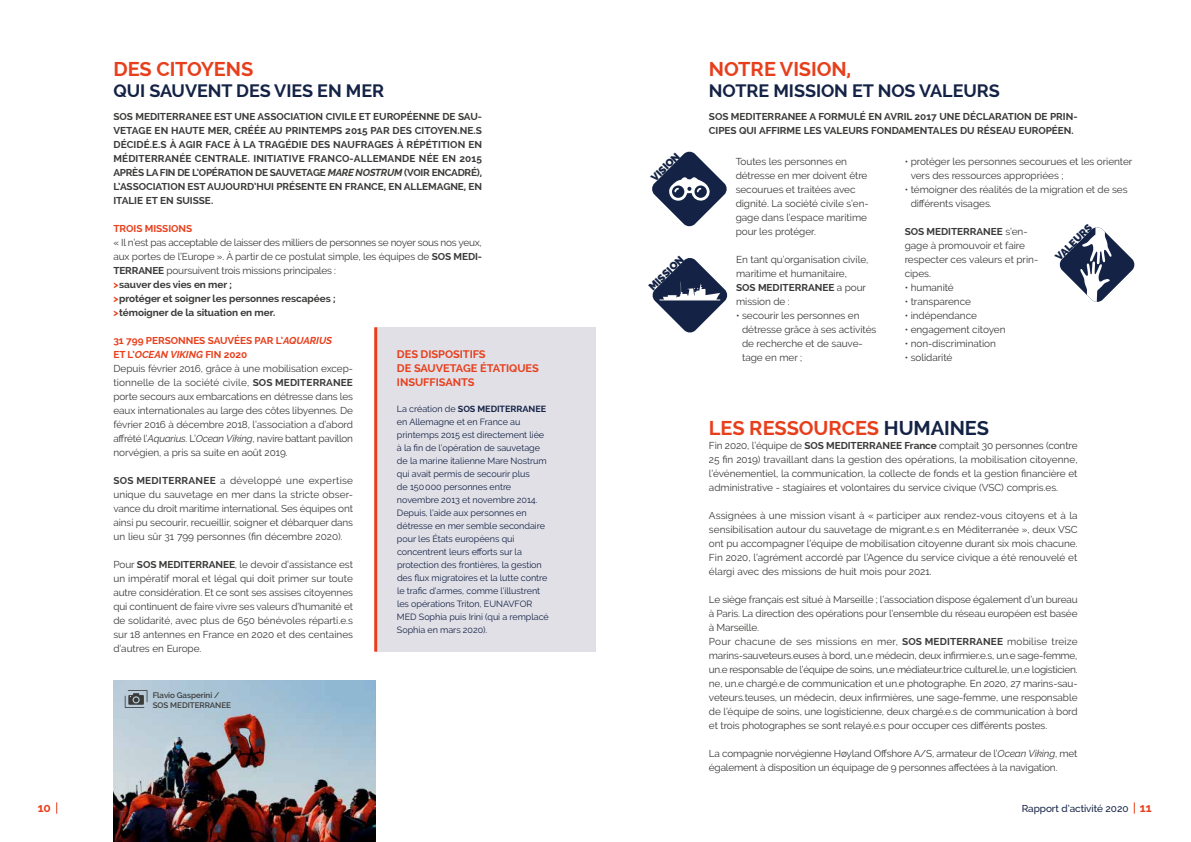
<style>
.page{position:relative;width:1191px;height:842px;background:#fff}
.page>*{position:absolute;margin:0;border:0;box-sizing:border-box;transform-origin:0 0}
.t1{font:700 20px "Raleway";letter-spacing:-.005em;color:#e73f1c}
.t2{font:700 18px "Raleway";letter-spacing:-.005em;color:#142345}
.t3{font:700 11px/14px "Raleway";letter-spacing:-.005em;color:#e73f1c}
.t4{font:900 10.5px "Raleway";color:#142345}
.t5{font:10px/14px "Raleway";letter-spacing:-.01em;color:#3a3a39}
.t6{font:700 10px/14px "Raleway";letter-spacing:-.005em;color:#3a3a39;text-align:justify}
.t7{font:500 10px "Raleway";letter-spacing:-.005em;color:#142345}
.t8{font:700 10px "Raleway";letter-spacing:-.005em;color:#e73f1c}
.t9{font:9px/13px "Raleway";letter-spacing:-.005em;color:#142345}
.t10{font:600 8px/10px "Raleway";letter-spacing:-.005em;color:#3a3a39}
.s1{font-style:italic}
.s2{font-weight:700}
.s3{font-weight:700;color:#e73f1c}
.s4{font-weight:700;font-style:italic;color:#e73f1c}
.s5{color:#142345}
.s6{font-weight:700;font-size:12px;color:#e73f1c}
</style>
<div class="page">
<svg style="left:56px;top:802px;width:1px;height:12px"></svg>
<svg style="left:1134px;top:802px;width:1px;height:12px"></svg>
<svg style="left:652px;top:258px;width:76px;height:75px"></svg>
<hr style="left:659px;top:300px;width:61px;height:1px;background:#fff">
<svg style="left:652px;top:151px;width:75px;height:76px"></svg>
<img style="left:113px;top:680px;width:263px;height:162px">
<svg style="left:125px;top:690px;width:22px;height:18px"></svg>
<div style="left:376px;top:327px;width:219px;height:325px;background:#e1e0e7"></div>
<hr style="left:374px;top:327px;width:3px;height:325px;background:#e73f1c">
<svg style="left:1059px;top:227px;width:76px;height:75px"></svg>
<h1 class="t1" style="left:113px;top:57px;width:141px">DES CITOYENS</h1>
<h2 class="t2" style="left:113px;top:81px;width:272px">QUI SAUVENT DES VIES EN MER</h2>
<p class="t6" style="left:113px;top:109px;width:370px">SOS MEDITERRANEE EST UNE ASSOCIATION CIVILE ET EUROPÉENNE DE SAU-VETAGE EN HAUTE MER, CRÉÉE AU PRINTEMPS 2015 PAR DES CITOYEN.NE.S DÉCIDÉ.E.S À AGIR FACE À LA TRAGÉDIE DES NAUFRAGES À RÉPÉTITION EN MÉDITERRANÉE CENTRALE. INITIATIVE FRANCO-ALLEMANDE NÉE EN 2015<br>APRÈS LA FIN DE L’OPÉRATION DE SAUVETAGE <span class="s1">MARE NOSTRUM</span> (VOIR ENCADRÉ), L’ASSOCIATION EST AUJOURD’HUI PRÉSENTE EN FRANCE, EN ALLEMAGNE, EN ITALIE ET EN SUISSE.</p>
<p class="t8" style="left:113px;top:222px;width:80px">TROIS MISSIONS</p>
<p class="t5" style="left:113px;top:236px;width:370px">« Il n’est pas acceptable de laisser des milliers de personnes se noyer sous nos yeux, aux portes de l’Europe ». À partir de ce postulat simple, les équipes de <span class="s2">SOS MEDI-TERRANEE</span> poursuivent trois missions principales :<br><span class="s3">&gt;</span> <span class="s2">sauver des vies en mer ;<br></span><span class="s3">&gt;</span> <span class="s2">protéger et soigner les personnes rescapées ;<br></span><span class="s3">&gt;</span> <span class="s2">témoigner de la situation en mer.</span></p>
<p class="t5" style="left:113px;top:333px;width:241px"><span class="s3">31 799 PERSONNES SAUVÉES PAR L’</span><span class="s4">AQUARIUS<br></span><span class="s3">ET L’</span><span class="s4">OCEAN VIKING</span> <span class="s3">FIN 2020<br></span>Depuis février 2016, grâce à une mobilisation excep&shy;tionnelle de la société civile, <span class="s2">SOS MEDITERRANEE </span>porte secours aux embarcations en détresse dans les eaux internationales au large des côtes libyennes. De février 2016 à décembre 2018, l’association a d’abord affrété l’<span class="s1">Aquarius</span>. L’<span class="s1">Ocean Viking</span>, navire battant pavillon norvégien, a pris sa suite en août 2019.</p>
<p class="t5" style="left:113px;top:474px;width:241px;text-align:justify"><span class="s2">SOS MEDITERRANEE</span> a développé une expertise unique du sauvetage en mer dans la stricte obser&shy;vance du droit maritime international. Ses équipes ont ainsi pu secourir, recueillir, soigner et débarquer dans un lieu sûr 31 799 personnes (fin décembre 2020).</p>
<p class="t5" style="left:113px;top:558px;width:241px;text-align:justify">Pour <span class="s2">SOS MEDITERRANEE</span>, le devoir d’assistance est un impératif moral et légal qui doit primer sur toute autre considération. Et ce sont ses assises citoyennes qui continuent de faire vivre ses valeurs d’humanité et de solidarité, avec plus de 650 bénévoles réparti.e.s sur 18 antennes en France en 2020 et des centaines d’autres en Europe.</p>
<p class="t3" style="left:397px;top:347px;width:143px">DES DISPOSITIFS<br>DE SAUVETAGE ÉTATIQUES<br>INSUFFISANTS</p>
<p class="t9" style="left:397px;top:403px;width:153px">La création de <span class="s2">SOS MEDITERRANEE </span>en Allemagne et en France au printemps 2015 est directement liée à la fin de l’opération de sauvetage de la marine italienne Mare Nostrum qui avait permis de secourir plus<br>de 150 000 personnes entre novembre 2013 et novembre 2014.<br>Depuis, l’aide aux personnes en détresse en mer semble secondaire pour les États européens qui concentrent leurs efforts sur la protection des frontières, la gestion des flux migratoires et la lutte contre le trafic d’armes, comme l’illustrent les opérations Triton, EUNAVFOR<br>MED Sophia puis Irini (qui a remplacé<br>Sophia en mars 2020).</p>
<p class="t10" style="left:153px;top:690px;width:80px">Flavio Gasperini /<br>SOS MEDITERRANEE</p>
<p class="t4" style="left:648px;top:175px;width:37px;rotate:-45deg">VISION</p>
<p class="t4" style="left:646px;top:284px;width:46px;rotate:-45deg">MISSION</p>
<h1 class="t1" style="left:709px;top:57px;width:144px">NOTRE VISION,</h1>
<h2 class="t2" style="left:709px;top:81px;width:293px">NOTRE MISSION ET NOS VALEURS</h2>
<p class="t6" style="left:709px;top:109px;width:370px">SOS MEDITERRANEE A FORMULÉ EN AVRIL 2017 UNE DÉCLARATION DE PRIN-<br>CIPES QUI AFFIRME LES VALEURS FONDAMENTALES DU RÉSEAU EUROPÉEN.</p>
<p class="t5" style="left:735px;top:156px;width:135px">Toutes les personnes en détresse en mer doivent être secourues et traitées avec dignité. La société civile s’en&shy;gage dans l’espace maritime pour les protéger.</p>
<p class="t5" style="left:736px;top:254px;width:134px">En tant qu’organisation civile, maritime et humanitaire,<br><span class="s2">SOS MEDITERRANEE</span> a pour mission de :</p>
<p class="t5" style="left:742px;top:310px;width:136px;text-indent:-6px">• secourir les personnes en détresse grâce à ses activités de recherche et de sauve&shy;tage en mer ;</p>
<p class="t5" style="left:910px;top:156px;width:223px;text-indent:-6px">• protéger les personnes secourues et les orienter vers des ressources appropriées ;</p>
<p class="t5" style="left:910px;top:184px;width:218px;text-indent:-6px">• témoigner des réalités de la migration et de ses différents visages.</p>
<p class="t5" style="left:904px;top:226px;width:135px"><span class="s2">SOS MEDITERRANEE</span> s’en&shy;gage à promouvoir et faire respecter ces valeurs et prin&shy;cipes.</p>
<p class="t5" style="left:904px;top:282px;width:51px">• humanité</p>
<p class="t5" style="left:904px;top:296px;width:68px">• transparence</p>
<p class="t5" style="left:904px;top:310px;width:74px">• indépendance</p>
<p class="t5" style="left:904px;top:324px;width:102px">• engagement citoyen</p>
<p class="t5" style="left:904px;top:337px;width:93px">• non-discrimination</p>
<p class="t5" style="left:904px;top:352px;width:49px">• solidarité</p>
<p class="t4" style="left:1057px;top:250px;width:42px;rotate:-45deg">ALEURS</p>
<h1 class="t1" style="left:709px;top:417px;width:282px">LES RESSOURCES <span class="s5">HUMAINES</span></h1>
<p class="t5" style="left:709px;top:439px;width:370px;text-align:justify">Fin 2020, l’équipe de <span class="s2">SOS MEDITERRANEE France</span> comptait 30 personnes (contre 25 fin 2019) travaillant dans la gestion des opérations, la mobilisation citoyenne, l’événementiel, la communication, la collecte de fonds et la gestion financière et administrative - stagiaires et volontaires du service civique (VSC) compris.es.</p>
<p class="t5" style="left:709px;top:508px;width:370px;text-align:justify">Assignées à une mission visant à « participer aux rendez-vous citoyens et à la sensibilisation autour du sauvetage de migrant.e.s en Méditerranée », deux VSC ont pu accompagner l’équipe de mobilisation citoyenne durant six mois chacune.<br>Fin 2020, l’agrément accordé par l’Agence du service civique a été renouvelé et élargi avec des missions de huit mois pour 2021.</p>
<p class="t5" style="left:709px;top:592px;width:370px">Le siège français est situé à Marseille ; l’association dispose également d’un bureau à Paris. La direction des opérations pour l’ensemble du réseau européen est basée à Marseille.<br>Pour chacune de ses missions en mer, <span class="s2">SOS MEDITERRANEE</span> mobilise treize marins-sauveteurs.euses à bord, un.e médecin, deux infirmier.e.s, un.e sage-femme, un.e responsable de l’équipe de soins, un.e médiateur.trice culturel.le, un.e logisticien. ne, un.e chargé.e de communication et un.e photographe. En 2020, 27 marins-sau&shy;veteurs.teuses, un médecin, deux infirmières, une sage-femme, une responsable de l’équipe de soins, une logisticienne, deux chargé.e.s de communication à bord et trois photographes se sont relayé.e.s pour occuper ces différents postes.</p>
<p class="t5" style="left:709px;top:746px;width:370px">La compagnie norvégienne Høyland Offshore A/S, armateur de l’<span class="s1">Ocean Viking</span>, met également à disposition un équipage de 9 personnes affectées à la navigation.</p>
<p class="t7" style="left:1021px;top:805px;width:131px">Rapport d’activité 2020 <span class="s6">11</span></p>
</div>
